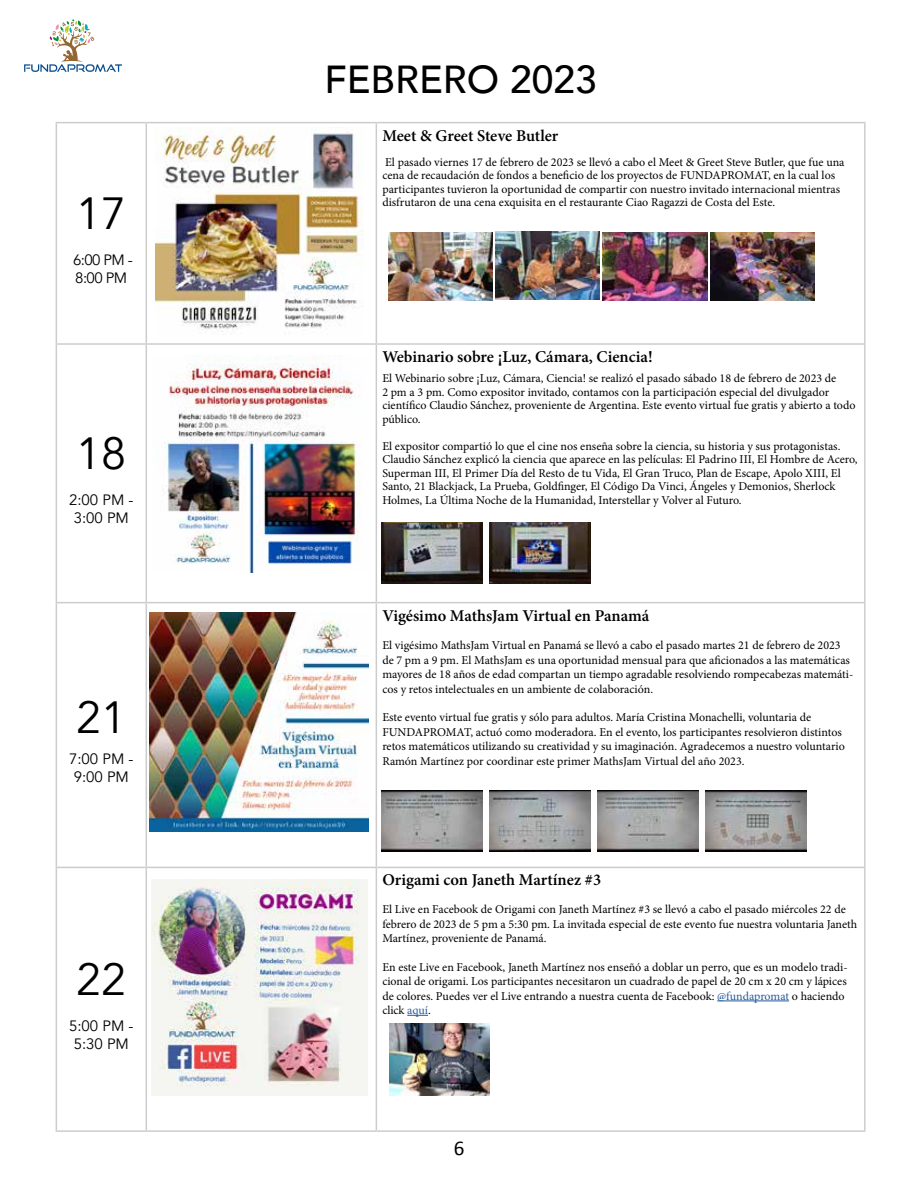
<style>
.page{position:relative;width:918px;height:1188px;background:#fff}
.page>*{position:absolute;margin:0;border:0;box-sizing:border-box;transform-origin:0 0}
.t1{font:45px "Avenir";color:#000}
.t2{font:500 39px "Avenir";color:#000}
.t3{font:21px "Calibri";color:#000}
.t4{font:600 16.5px "Minion Pro";color:#000}
.t5{font:15px/18px "Avenir";color:#000;text-align:center}
.t6{font:12px/14.4px "Minion Pro";color:#000}
.s1{color:#275b9b}
</style>
<div class="page">
<svg style="left:24px;top:19px;width:98px;height:53px"></svg>
<hr style="left:56px;top:122px;width:90px;height:1px;background:#ccc">
<hr style="left:56px;top:123px;width:1px;height:220px;background:#ccc">
<hr style="left:146px;top:122px;width:230px;height:1px;background:#ccc">
<hr style="left:146px;top:123px;width:1px;height:220px;background:#ccc">
<hr style="left:376px;top:122px;width:490px;height:1px;background:#ccc">
<hr style="left:376px;top:123px;width:1px;height:220px;background:#ccc">
<hr style="left:864px;top:123px;width:2px;height:220px;background:#ccc">
<hr style="left:56px;top:343px;width:90px;height:2px;background:#ccc">
<hr style="left:56px;top:345px;width:1px;height:257px;background:#ccc">
<hr style="left:146px;top:343px;width:230px;height:2px;background:#ccc">
<hr style="left:146px;top:345px;width:1px;height:257px;background:#ccc">
<hr style="left:376px;top:343px;width:490px;height:2px;background:#ccc">
<hr style="left:376px;top:345px;width:1px;height:257px;background:#ccc">
<hr style="left:864px;top:345px;width:2px;height:257px;background:#ccc">
<hr style="left:56px;top:602px;width:90px;height:1px;background:#ccc">
<hr style="left:56px;top:603px;width:1px;height:264px;background:#ccc">
<hr style="left:146px;top:602px;width:230px;height:1px;background:#ccc">
<hr style="left:146px;top:603px;width:1px;height:264px;background:#ccc">
<hr style="left:376px;top:602px;width:490px;height:1px;background:#ccc">
<hr style="left:376px;top:603px;width:1px;height:264px;background:#ccc">
<hr style="left:864px;top:603px;width:2px;height:264px;background:#ccc">
<hr style="left:56px;top:867px;width:90px;height:1px;background:#ccc">
<hr style="left:56px;top:868px;width:1px;height:262px;background:#ccc">
<hr style="left:146px;top:867px;width:230px;height:1px;background:#ccc">
<hr style="left:146px;top:868px;width:1px;height:262px;background:#ccc">
<hr style="left:376px;top:867px;width:490px;height:1px;background:#ccc">
<hr style="left:376px;top:868px;width:1px;height:262px;background:#ccc">
<hr style="left:864px;top:868px;width:2px;height:262px;background:#ccc">
<hr style="left:56px;top:1130px;width:90px;height:2px;background:#ccc">
<hr style="left:146px;top:1130px;width:230px;height:2px;background:#ccc">
<hr style="left:376px;top:1130px;width:490px;height:2px;background:#ccc">
<img style="left:156px;top:128px;width:207px;height:207px">
<img style="left:388px;top:232px;width:105px;height:69px">
<img style="left:496px;top:232px;width:104px;height:68px">
<img style="left:603px;top:232px;width:104px;height:69px">
<img style="left:710px;top:232px;width:104px;height:69px">
<img style="left:164px;top:355px;width:196px;height:217px">
<img style="left:149px;top:612px;width:219px;height:219px">
<img style="left:152px;top:879px;width:216px;height:216px">
<hr style="left:717px;top:1001px;width:72px;height:1px;background:#275b9b">
<svg style="left:407px;top:1015px;width:21px;height:1px"></svg>
<img style="left:382px;top:523px;width:100px;height:60px">
<img style="left:490px;top:523px;width:100px;height:60px">
<img style="left:382px;top:791px;width:100px;height:60px">
<img style="left:490px;top:791px;width:100px;height:60px">
<img style="left:598px;top:791px;width:100px;height:60px">
<img style="left:706px;top:791px;width:100px;height:60px">
<img style="left:389px;top:1024px;width:101px;height:71px">
<h1 class="t1" style="left:76px;top:187px;width:52px">17</h1>
<p class="t5" style="left:73px;top:251px;width:61px;text-align:left">6:00 PM -<br>8:00 PM</p>
<h1 class="t1" style="left:76px;top:427px;width:52px">18</h1>
<p class="t5" style="left:69px;top:491px;width:66px">2:00 PM -<br>3:00 PM</p>
<h1 class="t1" style="left:76px;top:691px;width:52px">21</h1>
<p class="t5" style="left:69px;top:750px;width:66px">7:00 PM -<br>9:00 PM</p>
<h1 class="t1" style="left:76px;top:952px;width:52px">22</h1>
<p class="t5" style="left:69px;top:1017px;width:66px">5:00 PM -<br>5:30 PM</p>
<h2 class="t2" style="left:324px;top:45px;width:274px">FEBRERO 2023</h2>
<h3 class="t4" style="left:382px;top:124px;width:178px">Meet &amp; Greet Steve Butler</h3>
<p class="t6" style="left:382px;top:155px;width:464px;line-height:13.5px">El pasado viernes 17 de febrero de 2023 se llevó a cabo el Meet &amp; Greet Steve Butler, que fue una cena de recaudación de fondos a beneficio de los proyectos de FUNDAPROMAT, en la cual los participantes tuvieron la oportunidad de compartir con nuestro invitado internacional mientras disfrutaron de una cena exquisita en el restaurante Ciao Ragazzi de Costa del Este.</p>
<h3 class="t4" style="left:382px;top:345px;width:272px">Webinario sobre ¡Luz, Cámara, Ciencia!</h3>
<p class="t6" style="left:382px;top:372px;width:475px;line-height:13.5px">El Webinario sobre ¡Luz, Cámara, Ciencia! se realizó el pasado sábado 18 de febrero de 2023 de<br>2 pm a 3 pm. Como expositor invitado, contamos con la participación especial del divulgador científico Claudio Sánchez, proveniente de Argentina. Este evento virtual fue gratis y abierto a todo público.</p>
<p class="t6" style="left:382px;top:439px;width:477px;line-height:13.5px">El expositor compartió lo que el cine nos enseña sobre la ciencia, su historia y sus protagonistas.<br>Claudio Sánchez explicó la ciencia que aparece en las películas: El Padrino III, El Hombre de Acero, Superman III, El Primer Día del Resto de tu Vida, El Gran Truco, Plan de Escape, Apolo XIII, El Santo, 21 Blackjack, La Prueba, Goldfinger, El Código Da Vinci, Ángeles y Demonios, Sherlock Holmes, La Última Noche de la Humanidad, Interstellar y Volver al Futuro.</p>
<h3 class="t4" style="left:382px;top:604px;width:269px">Vigésimo MathsJam Virtual en Panamá</h3>
<p class="t6" style="left:382px;top:638px;width:473px">El vigésimo MathsJam Virtual en Panamá se llevó a cabo el pasado martes 21 de febrero de 2023 de 7 pm a 9 pm. El MathsJam es una oportunidad mensual para que aficionados a las matemáticas mayores de 18 años de edad compartan un tiempo agradable resolviendo rompecabezas matemáti&shy;cos y retos intelectuales en un ambiente de colaboración.</p>
<p class="t6" style="left:382px;top:710px;width:464px">Este evento virtual fue gratis y sólo para adultos. María Cristina Monachelli, voluntaria de FUNDAPROMAT, actuó como moderadora. En el evento, los participantes resolvieron distintos retos matemáticos utilizando su creatividad y su imaginación. Agradecemos a nuestro voluntario Ramón Martínez por coordinar este primer MathsJam Virtual del año 2023.</p>
<h3 class="t4" style="left:382px;top:869px;width:220px">Origami con Janeth Martínez #3</h3>
<p class="t6" style="left:382px;top:902px;width:476px">El Live en Facebook de Origami con Janeth Martínez #3 se llevó a cabo el pasado miércoles 22 de febrero de 2023 de 5 pm a 5:30 pm. La invitada especial de este evento fue nuestra voluntaria Janeth<br>Martínez, proveniente de Panamá.</p>
<p class="t6" style="left:382px;top:960px;width:467px">En este Live en Facebook, Janeth Martínez nos enseñó a doblar un perro, que es un modelo tradi&shy;cional de origami. Los participantes necesitaron un cuadrado de papel de 20 cm x 20 cm y lápices de colores. Puedes ver el Live entrando a nuestra cuenta de Facebook: <span class="s1">@fundapromat</span> o haciendo click <span class="s1">aquí</span>.</p>
<h3 class="t3" style="left:454px;top:1133px;width:12px">6</h3>
</div>
